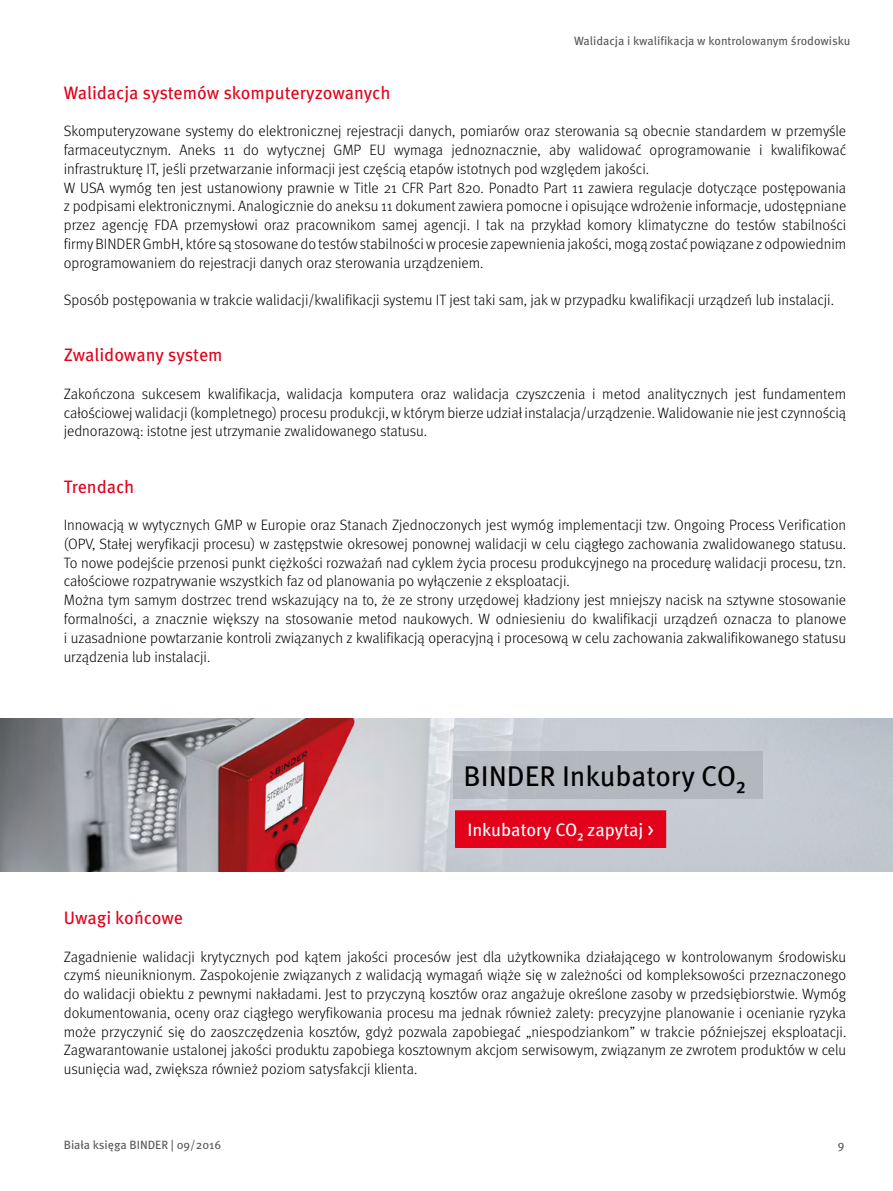
<style>
.page{position:relative;width:893px;height:1191px;background:#fff}
.page>*{position:absolute;margin:0;border:0;box-sizing:border-box;transform-origin:0 0}
.t1{font:28.5px "Meta Pro";color:#000}
.Fließtext{font:18px "Meta Pro";letter-spacing:-.005em;color:#e2001a}
.t2{font:18px "Meta Pro";letter-spacing:-.005em;color:#fff}
.Fließtext-2{font:300 15px/18.8px "Meta Pro";letter-spacing:-.005em;color:#000;text-align:justify}
.t3{font:12px "Meta Pro";letter-spacing:-.005em;color:#58585a}
</style>
<div class="page">
<img style="left:0;top:719px;width:893px;height:153px">
<div style="left:453px;top:751px;width:310px;height:48px;background:#b3b8bf"></div>
<div style="left:454px;top:809px;width:213px;height:39px;background:#e2001a"></div>
<p class="t3" style="left:574px;top:32px;width:278px">Walidacja i kwalifikacja w kontrolowanym środowisku</p>
<h2 class="Fließtext" style="left:64px;top:79px;width:328px">Walidacja systemów skomputeryzowanych</h2>
<p class="Fließtext-2" style="left:64px;top:121px;width:784px">Skomputeryzowane systemy do elektronicznej rejestracji danych, pomiarów oraz sterowania są obecnie standardem w przemyśle farmaceutycznym. Aneks 11 do wytycznej GMP EU wymaga jednoznacznie, aby walidować oprogramowanie i kwalifikować infrastrukturę IT, jeśli przetwarzanie informacji jest częścią etapów istotnych pod względem jakości.</p>
<p class="Fließtext-2" style="left:64px;top:177px;width:784px">W USA wymóg ten jest ustanowiony prawnie w Title 21 CFR Part 820. Ponadto Part 11 zawiera regulacje dotyczące postępowania z podpisami elektronicznymi. Analogicznie do aneksu 11 dokument zawiera pomocne i opisujące wdrożenie informacje, udostępniane przez agencję FDA przemysłowi oraz pracownikom samej agencji. I tak na przykład komory klimatyczne do testów stabilności firmy BINDER GmbH, które są stosowane do testów stabilności w procesie zapewnienia jakości, mogą zostać powiązane z odpowiednim oprogramowaniem do rejestracji danych oraz sterowania urządzeniem.</p>
<p class="Fließtext-2" style="left:64px;top:290px;width:772px">Sposób postępowania w trakcie walidacji/kwalifikacji systemu IT jest taki sam, jak w przypadku kwalifikacji urządzeń lub instalacji.</p>
<h2 class="Fließtext" style="left:64px;top:341px;width:160px">Zwalidowany system</h2>
<p class="Fließtext-2" style="left:64px;top:383px;width:784px">Zakończona sukcesem kwalifikacja, walidacja komputera oraz walidacja czyszczenia i metod analitycznych jest fundamentem całościowej walidacji (kompletnego) procesu produkcji, w którym bierze udział instalacja/urządzenie. Walidowanie nie jest czynnością jednorazową: istotne jest utrzymanie zwalidowanego statusu.</p>
<h2 class="Fließtext" style="left:64px;top:472px;width:72px">Trendach</h2>
<p class="Fließtext-2" style="left:64px;top:515px;width:784px">Innowacją w wytycznych GMP w Europie oraz Stanach Zjednoczonych jest wymóg implementacji tzw. Ongoing Process Verification (OPV, Stałej weryfikacji procesu) w zastępstwie okresowej ponownej walidacji w celu ciągłego zachowania zwalidowanego statusu.<br>To nowe podejście przenosi punkt ciężkości rozważań nad cyklem życia procesu produkcyjnego na procedurę walidacji procesu, tzn. całościowe rozpatrywanie wszystkich faz od planowania po wyłączenie z eksploatacji.</p>
<p class="Fließtext-2" style="left:64px;top:590px;width:784px">Można tym samym dostrzec trend wskazujący na to, że ze strony urzędowej kładziony jest mniejszy nacisk na sztywne stosowanie formalności, a znacznie większy na stosowanie metod naukowych. W odniesieniu do kwalifikacji urządzeń oznacza to planowe i uzasadnione powtarzanie kontroli związanych z kwalifikacją operacyjną i procesową w celu zachowania zakwalifikowanego statusu urządzenia lub instalacji.</p>
<p class="t1" style="left:463px;top:754px;width:284px">BINDER Inkubatory CO₂</p>
<p class="t2" style="left:467px;top:816px;width:188px">Inkubatory CO₂ zapytaj &gt;</p>
<p class="Fließtext" style="left:64px;top:904px;width:121px">Uwagi końcowe</p>
<p class="Fließtext-2" style="left:64px;top:946px;width:784px">Zagadnienie walidacji krytycznych pod kątem jakości procesów jest dla użytkownika działającego w kontrolowanym środowisku czymś nieuniknionym. Zaspokojenie związanych z walidacją wymagań wiąże się w zależności od kompleksowości przeznaczonego do walidacji obiektu z pewnymi nakładami. Jest to przyczyną kosztów oraz angażuje określone zasoby w przedsiębiorstwie. Wymóg dokumentowania, oceny oraz ciągłego weryfikowania procesu ma jednak również zalety: precyzyjne planowanie i ocenianie ryzyka może przyczynić się do zaoszczędzenia kosztów, gdyż pozwala zapobiegać „niespodziankom” w trakcie późniejszej eksploatacji.<br>Zagwarantowanie ustalonej jakości produktu zapobiega kosztownym akcjom serwisowym, związanym ze zwrotem produktów w celu usunięcia wad, zwiększa również poziom satysfakcji klienta.</p>
<p class="t3" style="left:64px;top:1135px;width:159px">Biała księga BINDER | 09/2016</p>
<p class="t3" style="left:838px;top:1135px;width:8px">9</p>
</div>
